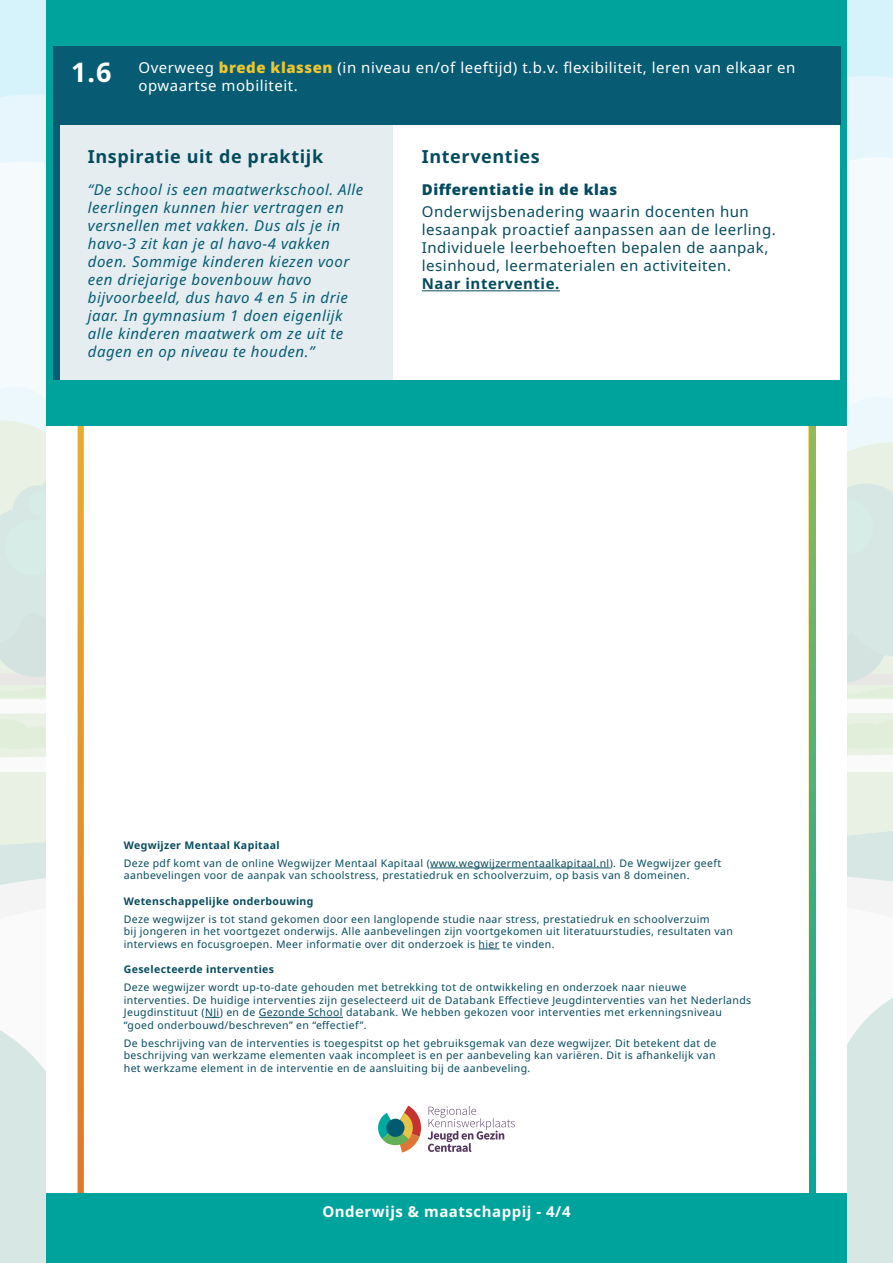
<style>
.page{position:relative;width:893px;height:1263px;background:#fff}
.page>*{position:absolute;margin:0;border:0;box-sizing:border-box;transform-origin:0 0}
.t1{font:700 18px "Noto Sans";letter-spacing:.035em;color:#054b5e}
.t2{font:italic 15px/18px "Noto Sans";letter-spacing:.035em;color:#075c74}
.t3{font:15px/18px "Noto Sans";letter-spacing:.035em;color:#054b5e}
.t4{font:15px/18px "Noto Sans";letter-spacing:.035em;color:#fff}
.t5{font:700 15px "Noto Sans";letter-spacing:.035em;color:#fff}
.t6{font:900 15px "Noto Sans";letter-spacing:.035em;color:#054b5e}
.t7{font:700 15px "Noto Sans";letter-spacing:.035em;color:#054b5e}
.t8{font:10.5px/12.6px "Noto Sans";letter-spacing:.035em;color:#054b5e}
.t9{font:700 10.5px "Noto Sans";letter-spacing:.035em;color:#054b5e}
.s1{font-weight:700;font-size:27px}
.s2{font-weight:900;color:#ebc631}
</style>
<div class="page">
<svg style="left:0;top:0;width:46px;height:1263px"></svg>
<svg style="left:847px;top:0;width:46px;height:1263px"></svg>
<svg style="left:809px;top:425px;width:6px;height:769px"></svg>
<svg style="left:78px;top:425px;width:6px;height:769px"></svg>
<div style="left:46px;top:0;width:801px;height:425px;background:#00a39c"></div>
<div style="left:46px;top:1194px;width:801px;height:69px;background:#00a39c"></div>
<div style="left:60px;top:125px;width:334px;height:254px;background:#e5edf0"></div>
<div style="left:394px;top:125px;width:446px;height:254px;background:#fff"></div>
<div style="left:53px;top:46px;width:787px;height:79px;background:#075c74"></div>
<div style="left:53px;top:92px;width:7px;height:287px;background:#075c74"></div>
<hr style="left:430px;top:868px;width:180px;height:1px;background:#054b5e">
<svg style="left:479px;top:949px;width:20px;height:1px"></svg>
<svg style="left:205px;top:1017px;width:15px;height:1px"></svg>
<hr style="left:259px;top:1017px;width:84px;height:1px;background:#054b5e">
<svg style="left:378px;top:1105px;width:43px;height:47px"></svg>
<div style="left:386px;top:1119px;width:19px;height:18px;background:#005b71;border-radius:50%"></div>
<svg style="left:428px;top:1106px;width:87px;height:46px"></svg>
<hr style="left:422px;top:290px;width:138px;height:1px;background:#054b5e">
<h2 class="t4" style="left:138px;top:59px;width:658px;text-indent:-67px"><span class="s1">1.6</span> Overweeg <span class="s2">brede klassen</span> (in niveau en/of leeftijd) t.b.v. flexibiliteit, leren van elkaar en opwaartse mobiliteit.</h2>
<h1 class="t1" style="left:88px;top:144px;width:237px">Inspiratie uit de praktijk</h1>
<h1 class="t1" style="left:422px;top:144px;width:119px">Interventies</h1>
<h2 class="t6" style="left:422px;top:178px;width:197px">Differentiatie in de klas</h2>
<p class="t2" style="left:88px;top:181px;width:277px">“De school is een maatwerkschool. Alle leerlingen kunnen hier vertragen en versnellen met vakken. Dus als je in havo-3 zit kan je al havo-4 vakken doen. Sommige kinderen kiezen voor een driejarige bovenbouw havo bijvoorbeeld, dus havo 4 en 5 in drie jaar. In gymnasium 1 doen eigenlijk alle kinderen maatwerk om ze uit te dagen en op niveau te houden.”</p>
<h2 class="t3" style="left:422px;top:203px;width:355px">Onderwijsbenadering waarin docenten hun lesaanpak proactief aanpassen aan de leerling.<br>Individuele leerbehoeften bepalen de aanpak, lesinhoud, leermaterialen en activiteiten.</h2>
<h2 class="t7" style="left:422px;top:273px;width:139px">Naar interventie.</h2>
<p class="t9" style="left:124px;top:838px;width:157px">Wegwijzer Mentaal Kapitaal</p>
<p class="t8" style="left:124px;top:857px;width:599px">Deze pdf komt van de online Wegwijzer Mentaal Kapitaal (www.wegwijzermentaalkapitaal.nl). De Wegwijzer geeft aanbevelingen voor de aanpak van schoolstress, prestatiedruk en schoolverzuim, op basis van 8 domeinen.</p>
<p class="t9" style="left:124px;top:893px;width:191px">Wetenschappelijke onderbouwing</p>
<p class="t8" style="left:124px;top:913px;width:611px">Deze wegwijzer is tot stand gekomen door een langlopende studie naar stress, prestatiedruk en schoolverzuim<br>bij jongeren in het voortgezet onderwijs. Alle aanbevelingen zijn voortgekomen uit literatuurstudies, resultaten van interviews en focusgroepen. Meer informatie over dit onderzoek is hier te vinden.</p>
<p class="t9" style="left:124px;top:962px;width:152px">Geselecteerde interventies</p>
<p class="t8" style="left:124px;top:981px;width:629px">Deze wegwijzer wordt up-to-date gehouden met betrekking tot de ontwikkeling en onderzoek naar nieuwe interventies. De huidige interventies zijn geselecteerd uit de Databank Effectieve Jeugdinterventies van het Nederlands Jeugdinstituut (NJi) en de Gezonde School databank. We hebben gekozen voor interventies met erkenningsniveau “goed onderbouwd/beschreven” en “effectief”.</p>
<p class="t8" style="left:124px;top:1037px;width:594px;text-align:justify">De beschrijving van de interventies is toegespitst op het gebruiksgemak van deze wegwijzer. Dit betekent dat de beschrijving van werkzame elementen vaak incompleet is en per aanbeveling kan variëren. Dit is afhankelijk van het werkzame element in de interventie en de aansluiting bij de aanbeveling.</p>
<h2 class="t5" style="left:322px;top:1201px;width:250px">Onderwijs &amp; maatschappij - 4/4</h2>
</div>
